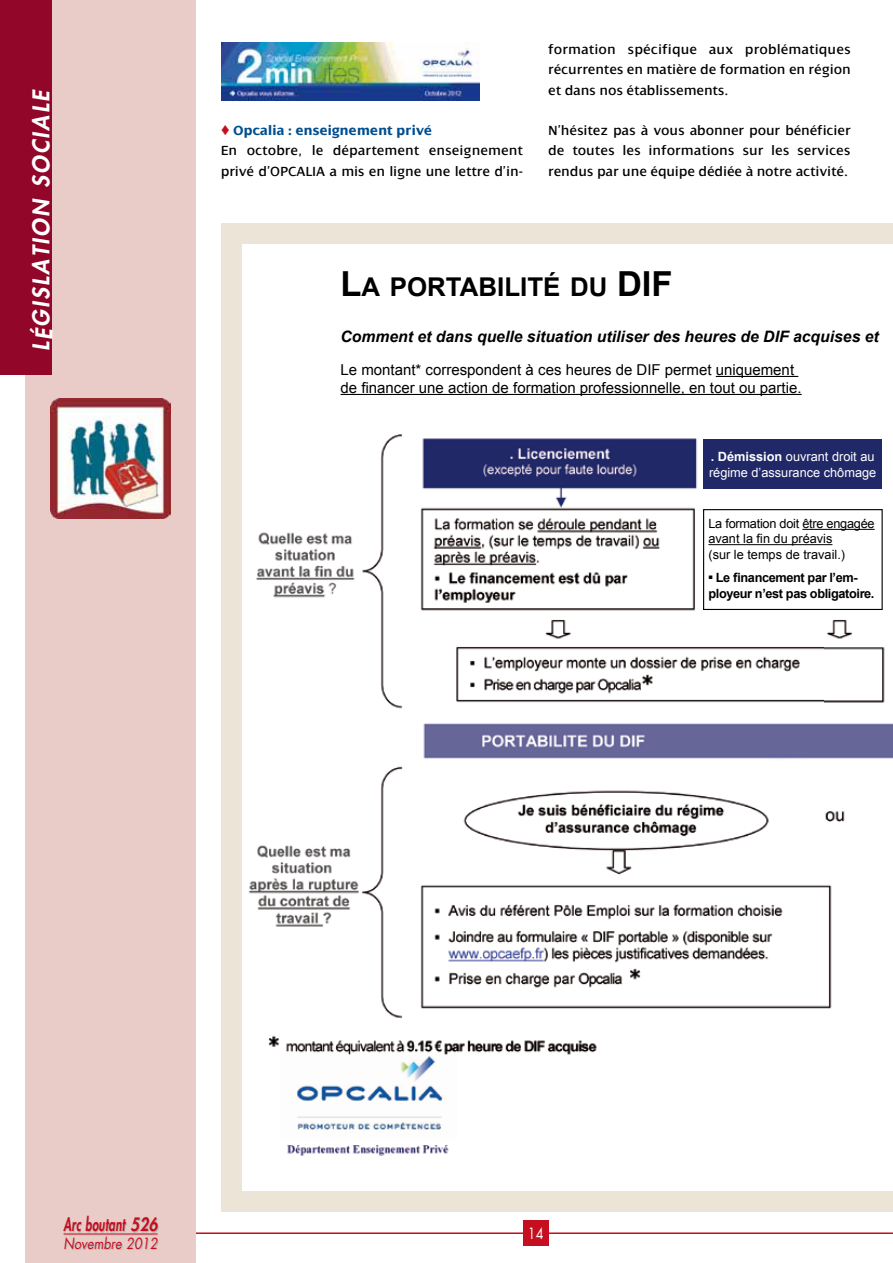
<style>
.page{position:relative;width:893px;height:1263px;background:#fff}
.page>*{position:absolute;margin:0;border:0;box-sizing:border-box;transform-origin:0 0}
.t1{font:700 25.8px "Arial";color:#000}
.t2{font:italic 800 22.5px "Futura CE";color:#fff}
.t3{font:italic 800 18px "Futura CE";letter-spacing:.02em;color:#c50e1f;scale:.65 1}
.t4{font:italic 700 15.75px "Arial";color:#000}
.t5{font:15px/18px "Arial";color:#000}
.t6{font:italic 15px "Futura CE";color:#c50e1f;scale:.85 1}
.t7{font:15px "Futura";color:#fff;scale:.85 1}
.t8{font:14.25px/20.2px "Dialog";letter-spacing:.03em;color:#000;text-align:justify}
.t9{font:12.75px/15.3px "Arial";color:#000}
.t10{font:700 12.75px/15.3px "Arial";letter-spacing:-.03em;color:#000}
.t11{font:12.75px/15.3px "Arial";color:#fff}
.s1{color:#c50e1f}
.s2{font-weight:700;color:#004e8f}
.s3{font-size:34.5px}
.s4{font-weight:700}
</style>
<div class="page">
<hr style="left:196px;top:1232px;width:697px;height:2px;background:#c50e1f">
<div style="left:26px;top:0;width:170px;height:1263px;background:#e9ccc7"></div>
<div style="left:0;top:0;width:51px;height:374px;background:#92062a"></div>
<div style="left:523px;top:1220px;width:26px;height:26px;background:#c50e1f"></div>
<img style="left:50px;top:399px;width:120px;height:120px">
<svg style="left:64px;top:1217px;width:95px;height:33px"></svg>
<hr style="left:64px;top:1233px;width:94px;height:1px;background:#c50e1f">
<div style="left:221px;top:224px;width:672px;height:988px;background:#ece5d7"></div>
<div style="left:242px;top:244px;width:651px;height:947px;background:#fff"></div>
<img style="left:248px;top:434px;width:645px;height:722px">
<div style="left:844px;top:882px;width:49px;height:144px;background:#fff"></div>
<div style="left:701px;top:434px;width:192px;height:183px;background:#fff"></div>
<img style="left:221px;top:43px;width:259px;height:57px">
<hr style="left:716px;top:376px;width:82px;height:1px;background:#000">
<hr style="left:341px;top:394px;width:461px;height:1px;background:#000">
<div style="left:703px;top:439px;width:179px;height:50px;background:#202867"></div>
<hr style="left:802px;top:529px;width:73px;height:1px;background:#000">
<hr style="left:708px;top:544px;width:124px;height:1px;background:#000">
<div style="left:703px;top:509px;width:180px;height:101px;border:1px solid #000"></div>
<div style="left:830px;top:642px;width:63px;height:69px;background:#fff"></div>
<img style="left:824px;top:645px;width:61px;height:63px">
<h2 class="t2" style="left:25px;top:351px;width:264px;rotate:-90deg">LÉGISLATION SOCIALE</h2>
<p class="t8" style="left:221px;top:120px;width:303px;text-align:left"><span class="s1">♦</span> <span class="s2">Opcalia : enseignement privé<br></span>En octobre, le département enseignement privé d’OPCALIA a mis en ligne une lettre d’in-</p>
<p class="t8" style="left:548px;top:39px;width:303px">formation spécifique aux problématiques récurrentes en matière de formation en région et dans nos établissements.</p>
<p class="t8" style="left:548px;top:120px;width:303px">N’hésitez pas à vous abonner pour bénéficier de toutes les informations sur les services rendus par une équipe dédiée à notre activité.</p>
<h1 class="t1" style="left:341px;top:270px;width:334px"><span class="s3">L</span>A PORTABILITÉ DU <span class="s3">DI F</span></h1>
<p class="t4" style="left:341px;top:327px;width:540px">Comment et dans quelle situation utiliser des heures de DIF acquises et</p>
<p class="t5" style="left:341px;top:361px;width:463px">Le montant* correspondent à ces heures de DIF permet uniquement de financer une action de formation professionnelle, en tout ou partie.</p>
<p class="t11" style="left:709px;top:449px;width:169px"><span class="s4">. Démission</span> ouvrant droit au régime d’assurance chômage</p>
<p class="t9" style="left:708px;top:516px;width:168px">La formation doit être engagée avant la fin du préavis<br>(sur le temps de travail.)</p>
<p class="t10" style="left:708px;top:571px;width:168px"><sup>■</sup> Le financement par l’em&shy;ployeur n’est pas obligatoire.</p>
<p class="t3" style="left:63px;top:1212px;width:147px">Arc boutant 526</p>
<p class="t6" style="left:64px;top:1234px;width:112px">Novembre 2012</p>
<p class="t7" style="left:528px;top:1224px;width:20px">14</p>
</div>
